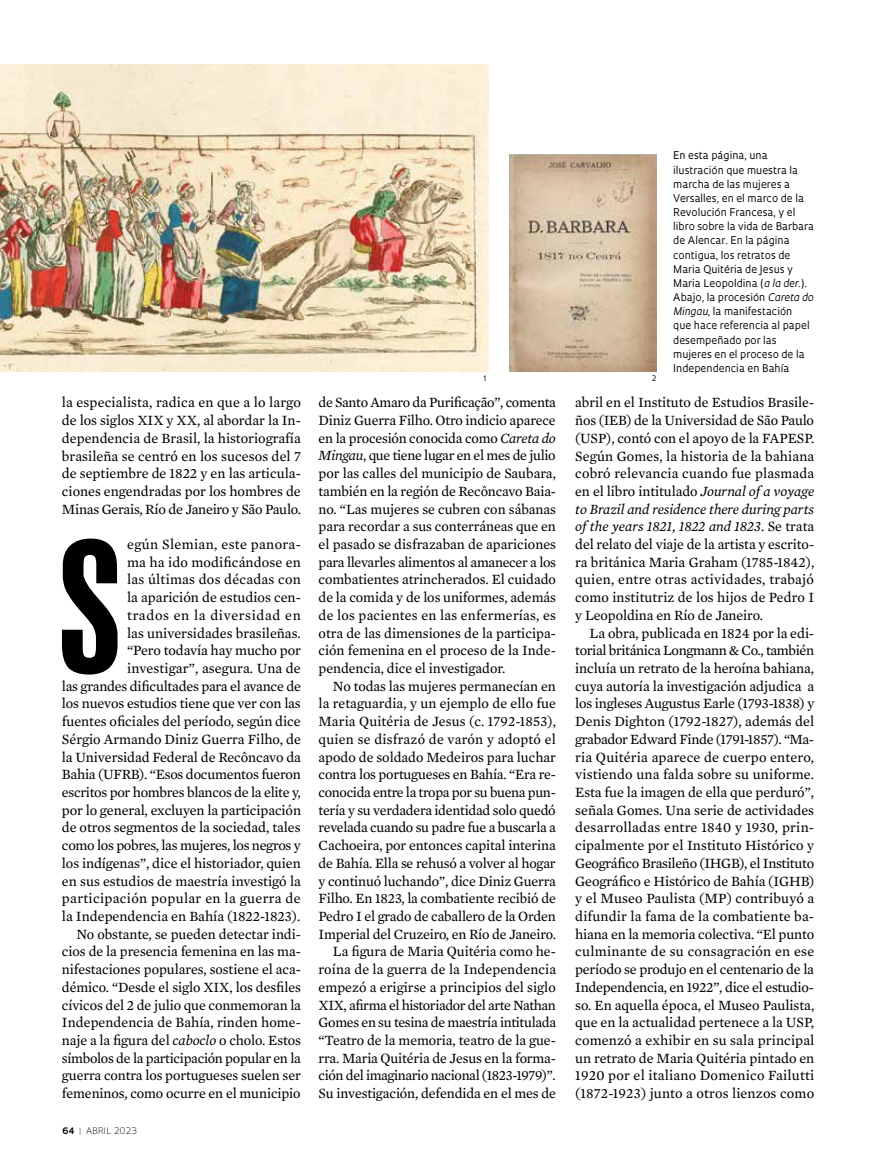
<style>
.page{position:relative;width:885px;height:1169px;background:#fff}
.page>*{position:absolute;margin:0;border:0;box-sizing:border-box;transform-origin:0 0}
.t1{font:169.95px "Swiss 924 BT Regular B";color:#000}
.t2{font:14.4px/17.7px "Mercury Text G2";letter-spacing:-.005em;color:#000;text-align:justify}
.t3{font:10.35px/14.1px "Oculum";color:#000}
.t4{font:300 8.7px "Oculum";letter-spacing:.015em;color:#000}
.t5{font:7.35px "Oculum";color:#000}
.s1{font-style:italic}
.s2{font-weight:700}
.s3{font-weight:700;color:#9d9d9c}
</style>
<div class="page">
<img style="left:0;top:64px;width:489px;height:308px">
<img style="left:510px;top:154px;width:147px;height:218px">
<p class="t2" style="left:62px;top:393px;width:241px">la especialista, radica en que a lo largo de los siglos XIX y XX, al abordar la In&shy;dependencia de Brasil, la historiografía brasileña se centró en los sucesos del 7 de septiembre de 1822 y en las articula&shy;ciones engendradas por los hombres de Minas Gerais, Río de Janeiro y São Paulo.</p>
<h1 class="t1" style="left:58px;top:506px;width:66px">S</h1>
<p class="t2" style="left:62px;top:534px;width:241px;text-align:right">egún Slemian, este panora-<br>ma ha ido modificándose en<br>las últimas dos décadas con<br>la aparición de estudios cen-<br>trados en la diversidad en<br>las universidades brasileñas.<br>“Pero todavía hay mucho por investigar”, asegura. Una de<br>las grandes dificultades para el avance de los nuevos estudios tiene que ver con las fuentes oficiales del período, según dice Sérgio Armando Diniz Guerra Filho, de la Universidad Federal de Recôncavo da Bahia (UFRB). “Esos documentos fueron escritos por hombres blancos de la elite y, por lo general, excluyen la participación de otros segmentos de la sociedad, tales como los pobres, las mujeres, los negros y los indígenas”, dice el historiador, quien en sus estudios de maestría investigó la participación popular en la guerra de la Independencia en Bahía (1822-1823).<br>No obstante, se pueden detectar indi&shy;cios de la presencia femenina en las ma&shy;nifestaciones populares, sostiene el aca&shy;démico. “Desde el siglo XIX, los desfiles cívicos del 2 de julio que conmemoran la Independencia de Bahía, rinden home&shy;naje a la figura del <span class="s1">caboclo</span> o cholo. Estos símbolos de la participación popular en la guerra contra los portugueses suelen ser femeninos, como ocurre en el municipio</p>
<p class="t4" style="left:62px;top:1124px;width:77px"><span class="s2">64</span> <span class="s3">|</span> ABRIL 2023</p>
<p class="t5" style="left:483px;top:373px;width:5px">1</p>
<p class="t5" style="left:652px;top:373px;width:6px">2</p>
<p class="t3" style="left:673px;top:148px;width:142px">En esta página, una ilustración que muestra la marcha de las mujeres a<br>Versalles, en el marco de la<br>Revolución Francesa, y el libro sobre la vida de Barbara de Alencar. En la página contigua, los retratos de<br>Maria Quitéria de Jesus y<br>Maria Leopoldina (<span class="s1">a la der.</span>).<br>Abajo, la procesión <span class="s1">Careta do<br>Mingau</span>, la manifestación<br>que hace referencia al papel desempeñado por las mujeres en el proceso de la<br>Independencia en Bahía</p>
<p class="t2" style="left:319px;top:393px;width:239px">de Santo Amaro da Purificação”, comenta Diniz Guerra Filho. Otro indicio aparece en la procesión conocida como <span class="s1">Careta do Mingau</span>, que tiene lugar en el mes de julio por las calles del municipio de Saubara, también en la región de Recôncavo Baia&shy;no. “Las mujeres se cubren con sábanas para recordar a sus conterráneas que en el pasado se disfrazaban de apariciones para llevarles alimentos al amanecer a los combatientes atrincherados. El cuidado de la comida y de los uniformes, además de los pacientes en las enfermerías, es otra de las dimensiones de la participa&shy;ción femenina en el proceso de la Inde&shy;pendencia, dice el investigador.</p>
<p class="t2" style="left:319px;top:676px;width:239px;text-align:right">No todas las mujeres permanecían en<br>la retaguardia, y un ejemplo de ello fue Maria Quitéria de Jesus (c. 1792-1853), quien se disfrazó de varón y adoptó el apodo de soldado Medeiros para luchar contra los portugueses en Bahía. “Era re&shy;conocida entre la tropa por su buena pun&shy;tería y su verdadera identidad solo quedó revelada cuando su padre fue a buscarla a Cachoeira, por entonces capital interina de Bahía. Ella se rehusó a volver al hogar y continuó luchando”, dice Diniz Guerra Filho. En 1823, la combatiente recibió de Pedro I el grado de caballero de la Orden Imperial del Cruzeiro, en Río de Janeiro.<br>La figura de Maria Quitéria como he&shy;roína de la guerra de la Independencia empezó a erigirse a principios del siglo XIX, afirma el historiador del arte Nathan Gomes en su tesina de maestría intitulada “Teatro de la memoria, teatro de la gue&shy;rra. Maria Quitéria de Jesus en la forma&shy;ción del imaginario nacional (1823-1979)”.<br>Su investigación, defendida en el mes de</p>
<p class="t2" style="left:575px;top:393px;width:241px">abril en el Instituto de Estudios Brasile&shy;ños (IEB) de la Universidad de São Paulo (USP), contó con el apoyo de la FAPESP.<br>Según Gomes, la historia de la bahiana cobró relevancia cuando fue plasmada en el libro intitulado <span class="s1">Journal of a voyage to Brazil and residence there during parts of the years 1821, 1822 and 1823</span>. Se trata del relato del viaje de la artista y escrito&shy;ra británica Maria Graham (1785-1842), quien, entre otras actividades, trabajó como institutriz de los hijos de Pedro I y Leopoldina en Río de Janeiro.</p>
<p class="t2" style="left:575px;top:623px;width:241px;text-indent:14px">La obra, publicada en 1824 por la edi&shy;torial británica Longmann &amp; Co., también incluía un retrato de la heroína bahiana, cuya autoría la investigación adjudica a los ingleses Augustus Earle (1793-1838) y Denis Dighton (1792-1827), además del grabador Edward Finde (1791-1857). “Ma&shy;ria Quitéria aparece de cuerpo entero, vistiendo una falda sobre su uniforme.<br>Esta fue la imagen de ella que perduró”, señala Gomes. Una serie de actividades desarrolladas entre 1840 y 1930, prin&shy;cipalmente por el Instituto Histórico y Geográfico Brasileño (IHGB), el Instituto Geográfico e Histórico de Bahía (IGHB) y el Museo Paulista (MP) contribuyó a difundir la fama de la combatiente ba&shy;hiana en la memoria colectiva. “El punto culminante de su consagración en ese período se produjo en el centenario de la Independencia, en 1922”, dice el estudio&shy;so. En aquella época, el Museo Paulista, que en la actualidad pertenece a la USP, comenzó a exhibir en su sala principal un retrato de Maria Quitéria pintado en 1920 por el italiano Domenico Failutti (1872-1923) junto a otros lienzos como</p>
</div>
